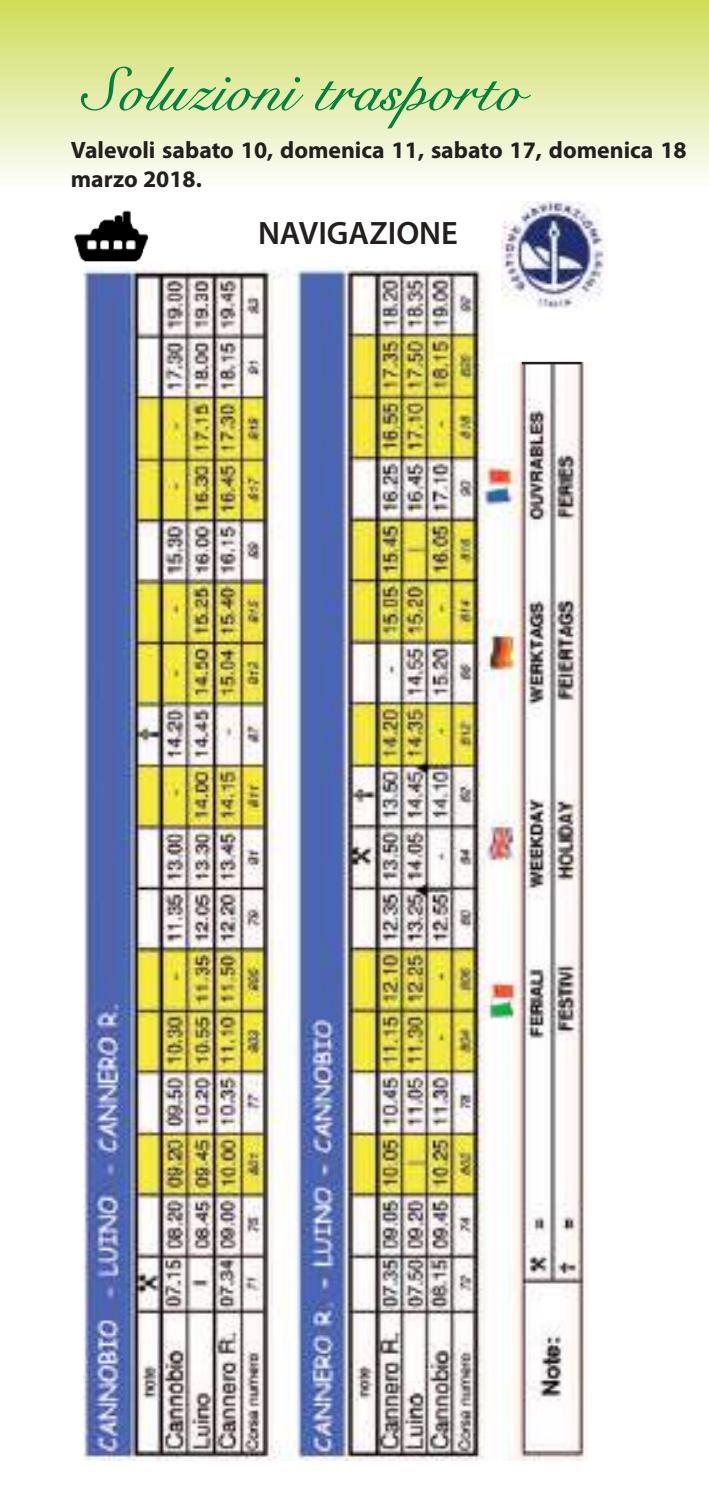
<style>
.page{position:relative;width:709px;height:1489px;background:#fff}
.page>*{position:absolute;margin:0;border:0;box-sizing:border-box;transform-origin:0 0}
.t1{font:italic 62.5px "Signet Roundhand";color:#00843d}
.t2{font:600 32.5px "Myriad Pro";color:#241f1f}
.t3{font:700 23.75px/28.5px "Myriad Pro";color:#241f1f}
</style>
<div class="page">
<img style="left:0;top:0;width:709px;height:178px">
<img style="left:83px;top:266px;width:504px;height:1194px">
<img style="left:74px;top:210px;width:75px;height:52px">
<div style="left:493px;top:201px;width:116px;height:161px;background:#fff"></div>
<img style="left:502px;top:201px;width:105px;height:107px">
<hr style="left:522px;top:362px;width:59px;height:2px;background:#241f1f">
<h1 class="t1" style="left:71px;top:54px;width:443px">Soluzioni trasporto</h1>
<p class="t3" style="left:71px;top:138px;width:617px">Valevoli sabato 10, domenica 11, sabato 17, domenica 18 marzo 2018.</p>
<h2 class="t2" style="left:258px;top:221px;width:201px">NAVIGAZIONE</h2>
</div>
